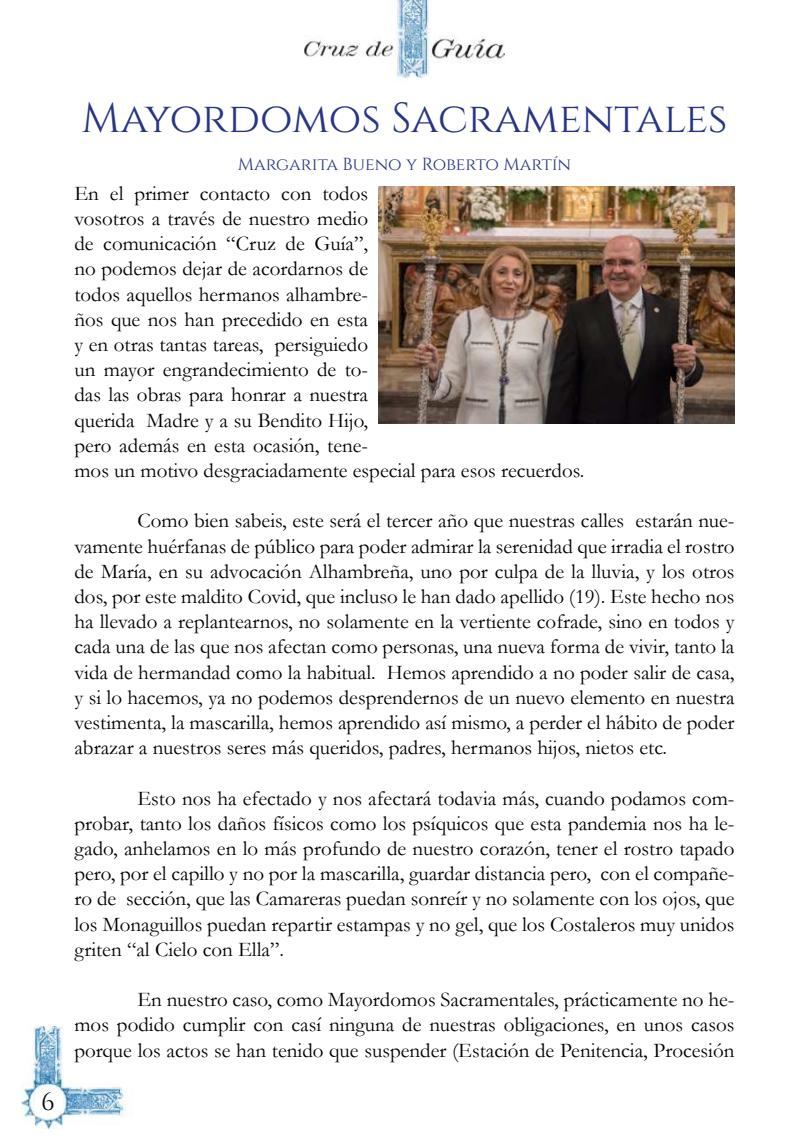
<style>
.page{position:relative;width:809px;height:1141px;background:#fff}
.page>*{position:absolute;margin:0;border:0;box-sizing:border-box;transform-origin:0 0}
.t1{font:42px "Cinzel";color:#283583}
.t2{font:24.5px "Cinzel";color:#000}
.t3{font:21px/25.2px "Garamond";color:#000;text-align:justify}
.t4{font:17.5px "Cinzel";color:#283583}
</style>
<div class="page">
<img style="left:21px;top:1026px;width:106px;height:103px">
<img style="left:304px;top:0;width:201px;height:78px">
<img style="left:378px;top:186px;width:356px;height:238px">
<p class="t2" style="left:41px;top:1087px;width:15px">6</p>
<h1 class="t1" style="left:81px;top:94px;width:647px">Mayordomos Sacramentales</h1>
<p class="t4" style="left:238px;top:154px;width:334px">Margarita Bueno y Roberto Martín</p>
<p class="t3" style="left:74px;top:183px;width:511px;text-align:left">En el primer contacto con todos<br>vosotros a través de nuestro medio<br>de comunicación “Cruz de Guía”,<br>no podemos dejar de acordarnos de<br>todos aquellos hermanos alhambre-<br>ños que nos han precedido en esta<br>y en otras tantas tareas, persiguiedo<br>un mayor engrandecimiento de to-<br>das las obras para honrar a nuestra<br>querida Madre y a su Bendito Hijo,<br>pero además en esta ocasión, tene-<br>mos un motivo desgraciadamente especial para esos recuerdos.</p>
<p class="t3" style="left:74px;top:511px;width:661px;text-indent:63px">Como bien sabeis, este será el tercer año que nuestras calles estarán nue&shy;vamente huérfanas de público para poder admirar la serenidad que irradia el rostro de María, en su advocación Alhambreña, uno por culpa de la lluvia, y los otros dos, por este maldito Covid, que incluso le han dado apellido (19). Este hecho nos ha llevado a replantearnos, no solamente en la vertiente cofrade, sino en todos y cada una de las que nos afectan como personas, una nueva forma de vivir, tanto la vida de hermandad como la habitual. Hemos aprendido a no poder salir de casa, y si lo hacemos, ya no podemos desprendernos de un nuevo elemento en nuestra vestimenta, la mascarilla, hemos aprendido así mismo, a perder el hábito de poder abrazar a nuestros seres más queridos, padres, hermanos hijos, nietos etc.</p>
<p class="t3" style="left:74px;top:788px;width:661px;text-indent:63px">Esto nos ha efectado y nos afectará todavia más, cuando podamos com&shy;probar, tanto los daños físicos como los psíquicos que esta pandemia nos ha le&shy;gado, anhelamos en lo más profundo de nuestro corazón, tener el rostro tapado pero, por el capillo y no por la mascarilla, guardar distancia pero, con el compañe&shy;ro de sección, que las Camareras puedan sonreír y no solamente con los ojos, que los Monaguillos puedan repartir estampas y no gel, que los Costaleros muy unidos griten “al Cielo con Ella”.</p>
<p class="t3" style="left:74px;top:989px;width:661px;text-indent:63px">En nuestro caso, como Mayordomos Sacramentales, prácticamente no he&shy;mos podido cumplir con casí ninguna de nuestras obligaciones, en unos casos porque los actos se han tenido que suspender (Estación de Penitencia, Procesión</p>
</div>
